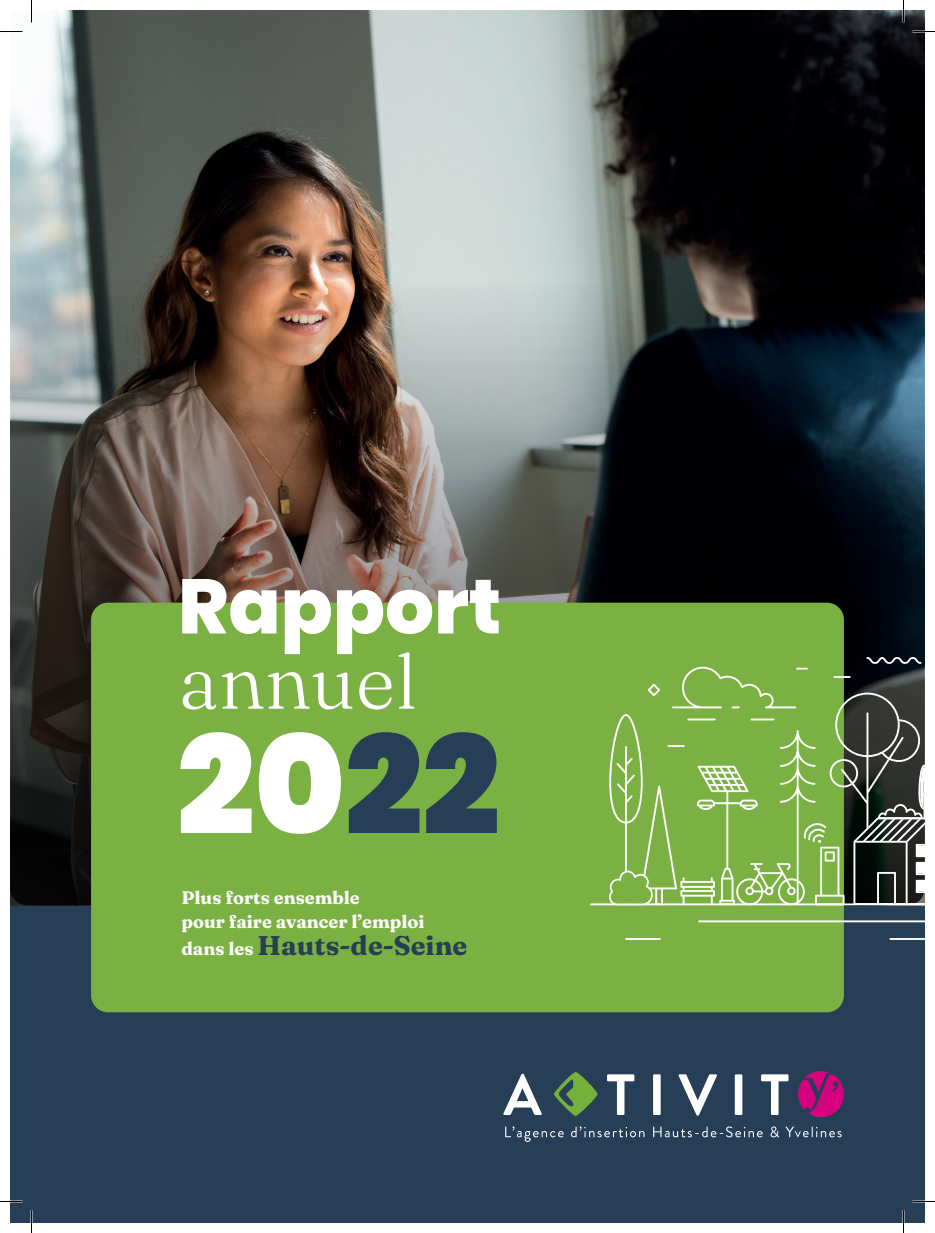
<style>
.page{position:relative;width:935px;height:1233px;background:#fff}
.page>*{position:absolute;margin:0;border:0;box-sizing:border-box;transform-origin:0 0}
.t1{font:900 136.65px "Poppins";color:#fff}
.t2{font:800 76.95px "Poppins";color:#fff}
.t3{font:300 76.95px "Fraunces 9 pt";color:#fff}
.t4{font:700 27px "Fraunces 9 pt";color:#273e57}
.t5{font:700 18px/24px "Fraunces 9 pt";color:#fff}
.s1{color:#273e57}
.s2{font-size:18px;color:#fff}
</style>
<div class="page">
<div style="left:10px;top:905px;width:914px;height:317px;background:#273e57"></div>
<img style="left:10px;top:10px;width:914px;height:895px">
<img style="left:10px;top:84px;width:914px;height:821px;border-radius:17px">
<div style="left:91px;top:602px;width:753px;height:410px;background:#7ab142;border-radius:17px"></div>
<svg style="left:505px;top:1126px;width:59px;height:15px"></svg>
<svg style="left:571px;top:1126px;width:73px;height:11px"></svg>
<svg style="left:653px;top:1126px;width:109px;height:11px"></svg>
<svg style="left:770px;top:1126px;width:9px;height:11px"></svg>
<svg style="left:785px;top:1126px;width:56px;height:11px"></svg>
<svg style="left:554px;top:1072px;width:43px;height:44px"></svg>
<svg style="left:503px;top:1073px;width:39px;height:41px"></svg>
<svg style="left:607px;top:1074px;width:27px;height:40px"></svg>
<div style="left:653px;top:1074px;width:7px;height:40px;background:#fff"></div>
<svg style="left:678px;top:1074px;width:39px;height:41px"></svg>
<div style="left:735px;top:1074px;width:7px;height:40px;background:#fff"></div>
<svg style="left:761px;top:1074px;width:27px;height:40px"></svg>
<svg style="left:798px;top:1071px;width:46px;height:46px"></svg>
<svg style="left:889px;top:938px;width:35px;height:1px"></svg>
<svg style="left:698px;top:920px;width:226px;height:2px"></svg>
<hr style="left:625px;top:938px;width:36px;height:1px;background:#fff">
<svg style="left:590px;top:657px;width:334px;height:248px"></svg>
<hr style="left:0;top:1200px;width:22px;height:2px;background:#fff">
<hr style="left:912px;top:1200px;width:23px;height:2px;background:#fff">
<hr style="left:902px;top:0;width:2px;height:23px;background:#fff">
<hr style="left:902px;top:1210px;width:2px;height:22px;background:#fff">
<svg style="left:0;top:31px;width:22px;height:1px"></svg>
<svg style="left:912px;top:31px;width:23px;height:1px"></svg>
<svg style="left:0;top:1201px;width:22px;height:1px"></svg>
<svg style="left:912px;top:1201px;width:23px;height:1px"></svg>
<svg style="left:31px;top:0;width:1px;height:23px"></svg>
<svg style="left:31px;top:1210px;width:1px;height:22px"></svg>
<svg style="left:903px;top:0;width:1px;height:23px"></svg>
<svg style="left:903px;top:1210px;width:1px;height:22px"></svg>
<h2 class="t2" style="left:178px;top:562px;width:325px">Rapport</h2>
<h2 class="t3" style="left:178px;top:621px;width:241px">annuel</h2>
<h1 class="t1" style="left:177px;top:707px;width:324px">20<span class="s1">22</span></h1>
<p class="t5" style="left:181px;top:884px;width:245px">Plus forts ensemble<br>pour faire avancer l’emploi</p>
<h3 class="t4" style="left:181px;top:924px;width:287px"><span class="s2">dans les</span> Hauts-de-Seine</h3>
</div>
